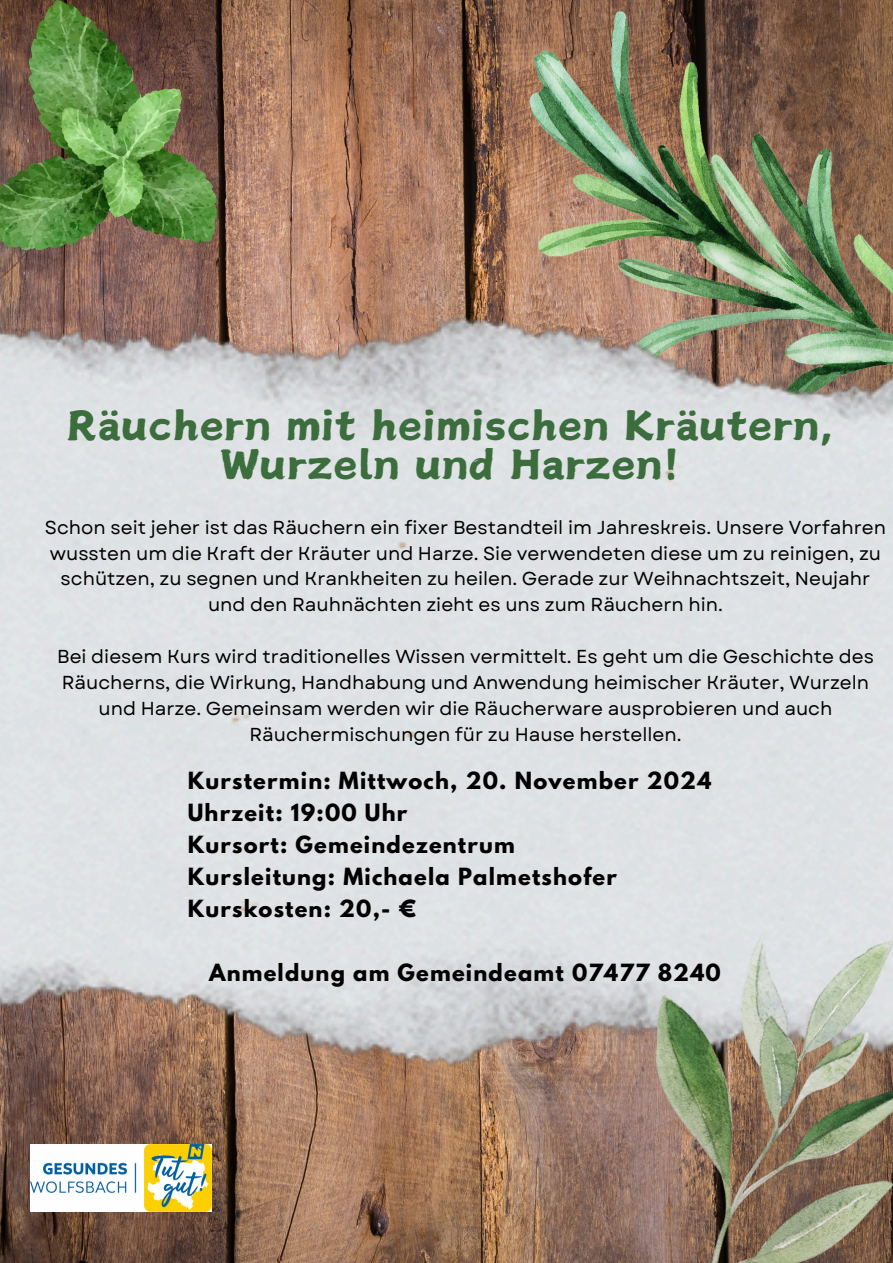
<style>
.page{position:relative;width:893px;height:1263px;background:#fff}
.page>*{position:absolute;margin:0;border:0;box-sizing:border-box;transform-origin:0 0}
.t1{font:49.35px/38.8px "Canva Red Flames";color:#3b6d3d;text-align:center}
.t2{font:700 21px/32.1px "League Spartan";letter-spacing:.06em;color:#000}
.t3{font:18.75px/25.9px "Garet";color:#000;text-align:center}
</style>
<div class="page">
<img style="left:0;top:0;width:893px;height:1263px">
<img style="left:529px;top:12px;width:364px;height:128px">
<img style="left:0;top:140px;width:893px;height:1107px">
<img style="left:529px;top:857px;width:364px;height:406px">
<img style="left:30px;top:1144px;width:182px;height:67px">
<img style="left:0;top:0;width:216px;height:249px">
<p class="t1" style="left:66px;top:403px;width:769px">Räuchern mit heimischen Kräutern,<br>Wurzeln und Harzen!</p>
<h2 class="t3" style="left:45px;top:514px;width:842px">Schon seit jeher ist das Räuchern ein fixer Bestandteil im Jahreskreis. Unsere Vorfahren wussten um die Kraft der Kräuter und Harze. Sie verwendeten diese um zu reinigen, zu schützen, zu segnen und Krankheiten zu heilen. Gerade zur Weihnachtszeit, Neujahr und den Rauhnächten zieht es uns zum Räuchern hin.</h2>
<p class="t3" style="left:57px;top:644px;width:818px">Bei diesem Kurs wird traditionelles Wissen vermittelt. Es geht um die Geschichte des Räucherns, die Wirkung, Handhabung und Anwendung heimischer Kräuter, Wurzeln und Harze. Gemeinsam werden wir die Räucherware ausprobieren und auch Räuchermischungen für zu Hause herstellen.</p>
<p class="t2" style="left:188px;top:767px;width:525px">Kurstermin: Mittwoch, 20. November 2024<br>Uhrzeit: 19:00 Uhr<br>Kursort: Gemeindezentrum<br>Kursleitung: Michaela Palmetshofer<br>Kurskosten: 20,- €</p>
<p class="t2" style="left:209px;top:959px;width:513px">Anmeldung am Gemeindeamt 07477 8240</p>
</div>
